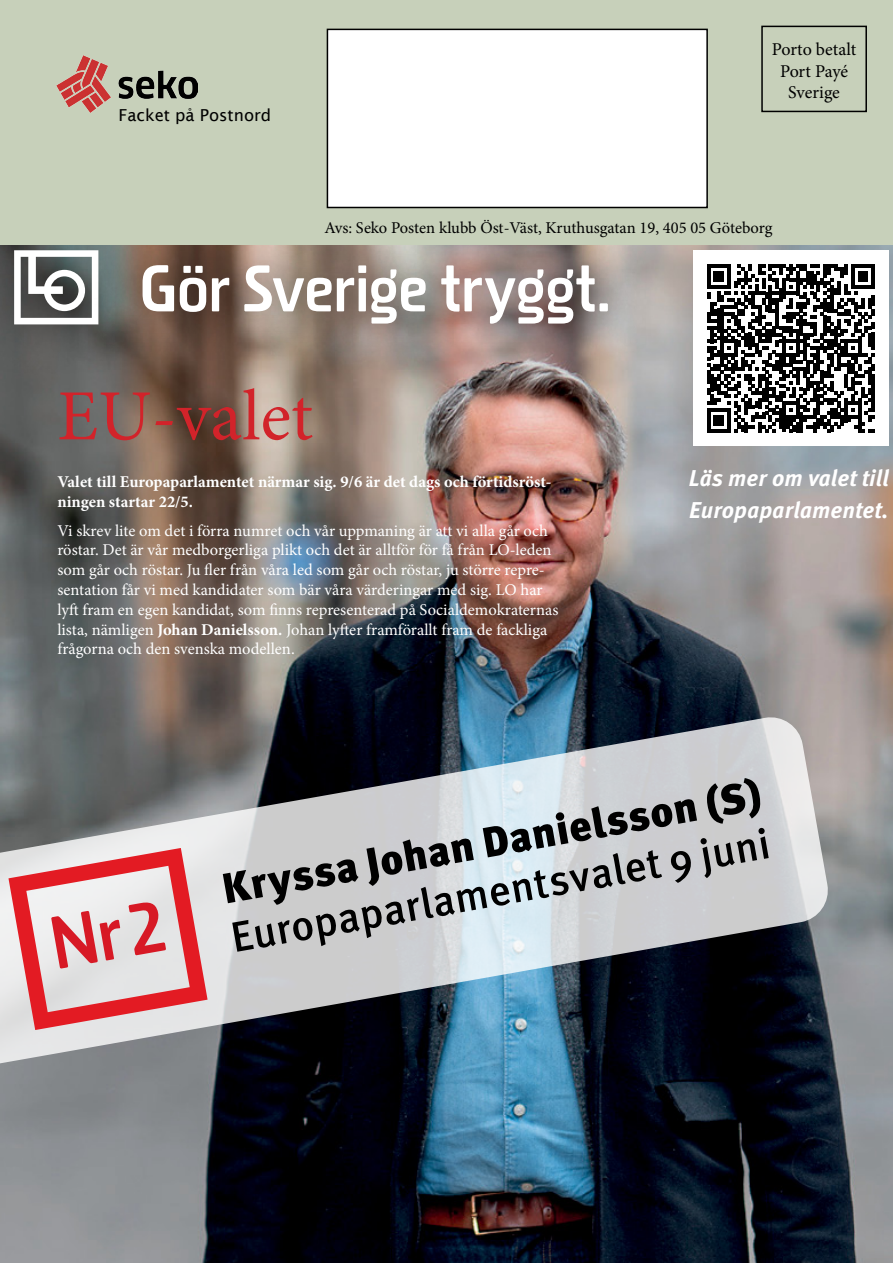
<style>
.page{position:relative;width:893px;height:1263px;background:#fff}
.page>*{position:absolute;margin:0;border:0;box-sizing:border-box;transform-origin:0 0}
.t1{font:72px "Minion Pro";color:#d2232a}
.t2{font:italic 700 22.8px/32px "Meta Pro";letter-spacing:.005em;color:#fff}
.t3{font:18px/21.6px "Minion Pro";letter-spacing:-.01em;color:#000;text-align:center}
.t4{font:16.5px/19.8px "Minion Pro";color:#fff}
.t5{font:700 16.5px/19.8px "Minion Pro";color:#fff}
.t6{font:16.5px "Minion Pro";letter-spacing:-.005em;color:#000}
.t7{font:16.5px "Lucida Sans";color:#000}
.s1{font-weight:700}
</style>
<div class="page">
<img style="left:0;top:244px;width:893px;height:1019px">
<div style="left:0;top:208px;width:149px;height:167px;background:#000;opacity:.75"></div>
<svg style="left:14px;top:250px;width:79px;height:74px"></svg>
<div style="left:93px;top:216px;width:564px;height:158px;background:#000;opacity:.75"></div>
<svg style="left:143px;top:265px;width:465px;height:59px"></svg>
<div style="left:693px;top:250px;width:196px;height:196px;background:#fff"></div>
<svg style="left:707px;top:264px;width:168px;height:168px"></svg>
<svg style="left:0;top:715px;width:830px;height:393px;background:#5a656e"></svg>
<svg style="left:8px;top:848px;width:200px;height:182px;background:#e4a6a9"></svg>
<svg style="left:232px;top:828px;width:537px;height:124px;background:#afb3b6"></svg>
<svg style="left:223px;top:778px;width:538px;height:127px;background:#a6a8ab"></svg>
<div style="left:0;top:0;width:893px;height:244px;background:#c7d0ba"></div>
<div style="left:761px;top:26px;width:106px;height:86px;border:2px solid #000"></div>
<div style="left:327px;top:29px;width:380px;height:178px;background:#fff"></div>
<div style="left:327px;top:29px;width:381px;height:179px;border:2px solid #000"></div>
<img style="left:57px;top:55px;width:140px;height:58px">
<p class="t7" style="left:119px;top:106px;width:154px">Facket på Postnord</p>
<p class="t3" style="left:772px;top:39px;width:86px">Porto betalt<br>Port Payé<br>Sverige</p>
<p class="t6" style="left:324px;top:216px;width:449px">Avs: Seko Posten klubb Öst-Väst, Kruthusgatan 19, 405 05 Göteborg</p>
<h1 class="t1" style="left:57px;top:368px;width:257px">EU-valet</h1>
<p class="t5" style="left:57px;top:472px;width:496px">Valet till Europaparlamentet närmar sig. 9/6 är det dags och förtidsröst&shy;ningen startar 22/5.</p>
<p class="t4" style="left:57px;top:520px;width:502px">Vi skrev lite om det i förra numret och vår uppmaning är att vi alla går och röstar. Det är vår medborgerliga plikt och det är alltför för få från LO-leden som går och röstar. Ju fler från våra led som går och röstar, ju större repre&shy;sentation får vi med kandidater som bär våra värderingar med sig. LO har lyft fram en egen kandidat, som finns representerad på Socialdemokraternas lista, nämligen <span class="s1">Johan Danielsson.</span> Johan lyfter framförallt fram de fackliga frågorna och den svenska modellen.</p>
<h2 class="t2" style="left:689px;top:462px;width:202px">Läs mer om valet till<br>Europaparlamentet.</h2>
</div>
